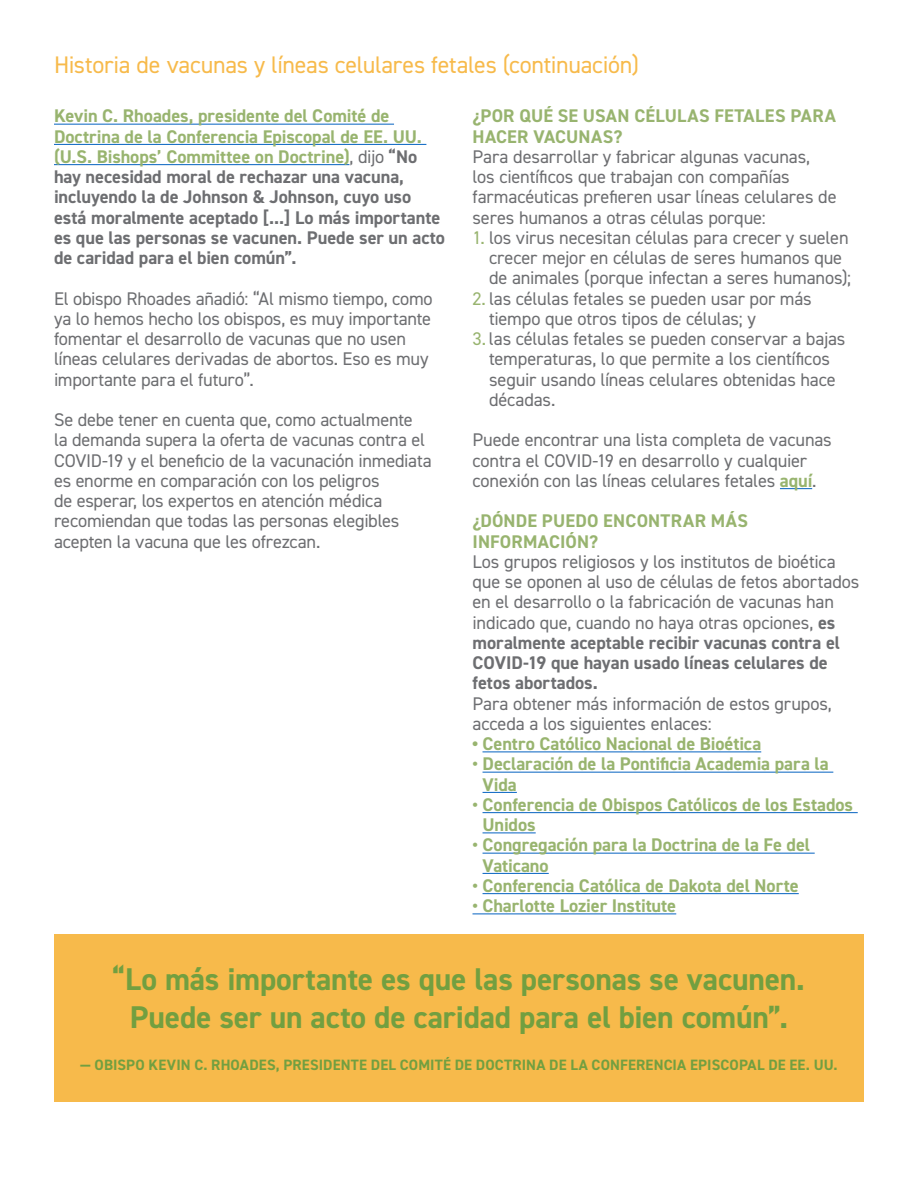
<style>
.page{position:relative;width:918px;height:1188px;background:#fff}
.page>*{position:absolute;margin:0;border:0;box-sizing:border-box;transform-origin:0 0}
.t1{font:700 31.5px/37.8px "DIN2014";letter-spacing:-.005em;color:#729f40;text-align:center}
.t2{font:24px "DIN2014";letter-spacing:-.01em;color:#f7ba4b}
.t3{font:18.3px/20.2px "DIN2014";letter-spacing:-.01em;color:#6d6e71}
.t4{font:700 18.3px/20.2px "DIN2014";color:#98b46f}
.t5{font:700 18.3px/20.2px "DIN2014";letter-spacing:-.005em;color:#6d6e71}
.t6{font:700 15px "DIN2014";letter-spacing:.01em;color:#729f40}
.s1{color:#98b46f}
.s2{font-weight:400}
.s3{font-weight:700;color:#98b46f}
.s4{font-weight:700}
.s5{font-weight:800}
</style>
<div class="page">
<hr style="left:54px;top:124px;width:340px;height:1px;background:#0563c1">
<hr style="left:54px;top:144px;width:372px;height:1px;background:#0563c1">
<hr style="left:54px;top:164px;width:295px;height:1px;background:#0563c1">
<hr style="left:780px;top:488px;width:32px;height:1px;background:#0563c1">
<hr style="left:483px;top:751px;width:278px;height:1px;background:#0563c1">
<hr style="left:483px;top:772px;width:350px;height:1px;background:#0563c1">
<hr style="left:483px;top:792px;width:34px;height:1px;background:#0563c1">
<hr style="left:483px;top:812px;width:375px;height:1px;background:#0563c1">
<hr style="left:483px;top:832px;width:53px;height:1px;background:#0563c1">
<hr style="left:483px;top:853px;width:332px;height:1px;background:#0563c1">
<hr style="left:483px;top:873px;width:66px;height:1px;background:#0563c1">
<hr style="left:483px;top:893px;width:316px;height:1px;background:#0563c1">
<hr style="left:472px;top:913px;width:204px;height:1px;background:#0563c1">
<div style="left:54px;top:934px;width:810px;height:167px;background:#f7ba4b"></div>
<p class="t2" style="left:54px;top:49px;width:587px">Historia de vacunas y líneas celulares fetales (continuación)</p>
<p class="t5" style="left:54px;top:106px;width:393px"><span class="s1">Kevin C. Rhoades, presidente del Comité de Doctrina de la Conferencia Episcopal de EE. UU. (U.S. Bishops’ Committee on Doctrine)</span><span class="s2">, dijo</span> “No hay necesidad moral de rechazar una vacuna, incluyendo la de Johnson &amp; Johnson, cuyo uso está moralmente aceptado [...] Lo más importante es que las personas se vacunen. Puede ser un acto de caridad para el bien común”.</p>
<p class="t3" style="left:54px;top:288px;width:380px">El obispo Rhoades añadió: “Al mismo tiempo, como ya lo hemos hecho los obispos, es muy importante fomentar el desarrollo de vacunas que no usen líneas celulares derivadas de abortos. Eso es muy importante para el futuro”.</p>
<p class="t3" style="left:54px;top:409px;width:379px">Se debe tener en cuenta que, como actualmente<br>la demanda supera la oferta de vacunas contra el COVID-19 y el beneficio de la vacunación inmediata es enorme en comparación con los peligros<br>de esperar, los expertos en atención médica recomiendan que todas las personas elegibles acepten la vacuna que les ofrezcan.</p>
<p class="t4" style="left:472px;top:106px;width:365px">¿POR QUÉ SE USAN CÉLULAS FETALES PARA<br>HACER VACUNAS?</p>
<p class="t3" style="left:472px;top:146px;width:366px">Para desarrollar y fabricar algunas vacunas, los científicos que trabajan con compañías farmacéuticas prefieren usar líneas celulares de seres humanos a otras células porque:</p>
<p class="t3" style="left:489px;top:227px;width:364px;text-indent:-16px"><span class="s1">1.</span> los virus necesitan células para crecer y suelen crecer mejor en células de seres humanos que de animales (porque infectan a seres humanos);</p>
<p class="t3" style="left:489px;top:288px;width:324px;text-indent:-16px"><span class="s1">2.</span> las células fetales se pueden usar por más tiempo que otros tipos de células; y</p>
<p class="t3" style="left:489px;top:328px;width:358px;text-indent:-16px"><span class="s1">3.</span> las células fetales se pueden conservar a bajas temperaturas, lo que permite a los científicos seguir usando líneas celulares obtenidas hace décadas.</p>
<p class="t3" style="left:472px;top:430px;width:361px">Puede encontrar una lista completa de vacunas contra el COVID-19 en desarrollo y cualquier conexión con las líneas celulares fetales <span class="s3">aquí</span>.</p>
<p class="t4" style="left:472px;top:511px;width:277px">¿DÓNDE PUEDO ENCONTRAR MÁS<br>INFORMACIÓN?</p>
<p class="t3" style="left:472px;top:551px;width:389px">Los grupos religiosos y los institutos de bioética que se oponen al uso de células de fetos abortados en el desarrollo o la fabricación de vacunas han indicado que, cuando no haya otras opciones, <span class="s4">es moralmente aceptable recibir vacunas contra el COVID-19 que hayan usado líneas celulares de fetos abortados.</span></p>
<p class="t3" style="left:472px;top:693px;width:361px">Para obtener más información de estos grupos, acceda a los siguientes enlaces:</p>
<p class="t4" style="left:472px;top:733px;width:290px"><span class="s5">•</span> Centro Católico Nacional de Bioética</p>
<p class="t4" style="left:483px;top:754px;width:348px;text-indent:-10px">• Declaración de la Pontificia Academia para la<br>Vida</p>
<p class="t4" style="left:483px;top:794px;width:372px;text-indent:-10px">• Conferencia de Obispos Católicos de los Estados<br>Unidos</p>
<p class="t4" style="left:483px;top:835px;width:329px;text-indent:-10px">• Congregación para la Doctrina de la Fe del<br>Vaticano</p>
<p class="t4" style="left:473px;top:875px;width:328px">• Conferencia Católica de Dakota del Norte</p>
<p class="t4" style="left:473px;top:895px;width:205px">• Charlotte Lozier Institute</p>
<p class="t1" style="left:113px;top:960px;width:694px">“Lo más importante es que las personas se vacunen.<br>Puede ser un acto de caridad para el bien común”.</p>
<p class="t6" style="left:80px;top:1055px;width:759px">— OBISPO KEVIN C. RHOADES, PRESIDENTE DEL COMITÉ DE DOCTRINA DE LA CONFERENCIA EPISCOPAL DE EE. UU.</p>
</div>
